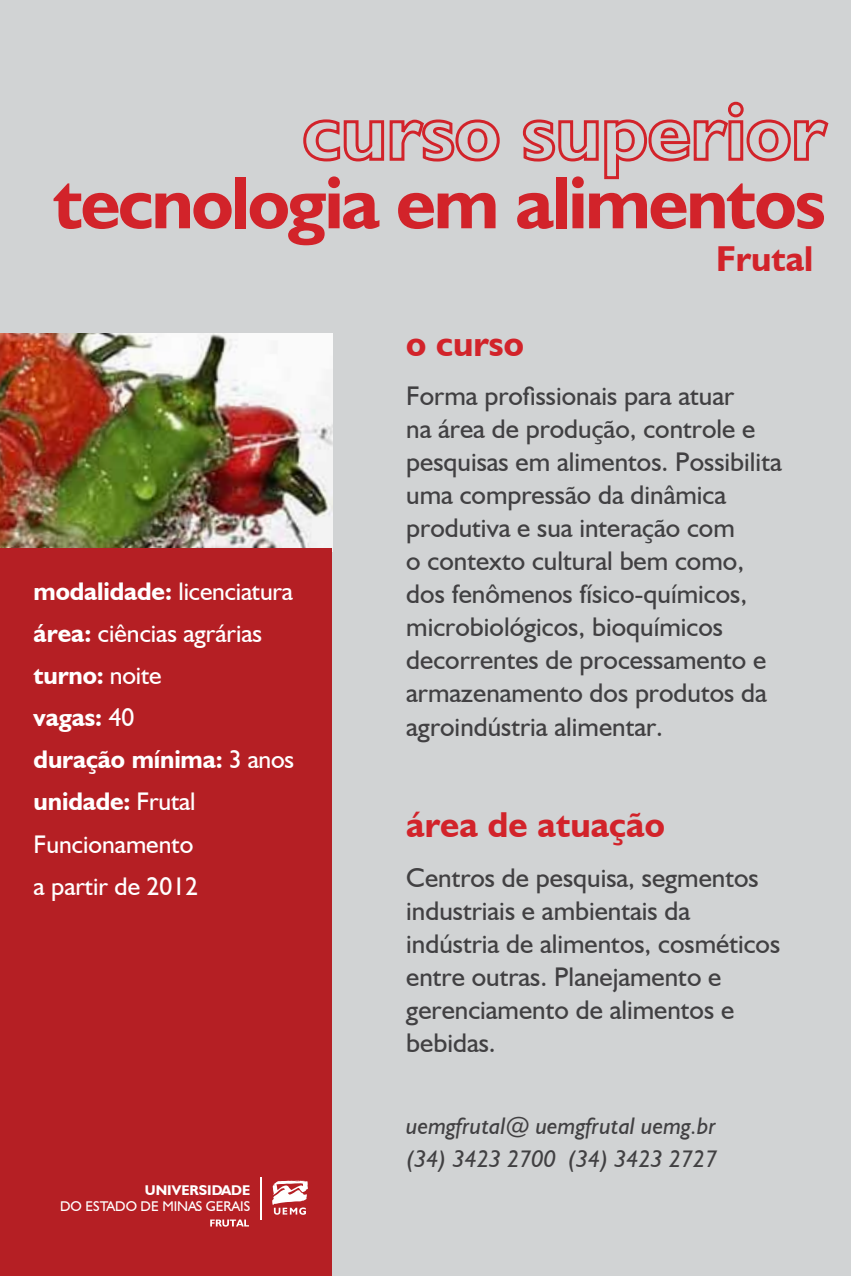
<style>
.page{position:relative;width:851px;height:1276px;background:#fff}
.page>*{position:absolute;margin:0;border:0;box-sizing:border-box;transform-origin:0 0}
.t1{font:700 75px "Humanist 521 BT";letter-spacing:-.03em;color:#d2232a}
.t2{font:700 36px "Humanist 521 BT";color:#d2232a}
.t3{font:27px/33px "Humanist 521 BT";color:#414042}
.t4{font:25.5px/42px "Humanist 521 BT";color:#fff}
.t5{font:italic 24px/33px "Humanist 521 BT";color:#414042}
.t6{font:14.1px "Humanist 521 BT";color:#fff}
.t7{font:700 14.1px "Humanist 521 BT";color:#fff}
.s1{font-weight:700}
</style>
<div class="page">
<div style="left:0;top:0;width:850px;height:1276px;background:#d1d3d4"></div>
<img style="left:1px;top:333px;width:331px;height:216px">
<div style="left:0;top:549px;width:332px;height:727px;background:#b51f24"></div>
<svg style="left:303px;top:119px;width:197px;height:43px"></svg>
<svg style="left:522px;top:101px;width:307px;height:79px"></svg>
<svg style="left:210px;top:1219px;width:39px;height:7px"></svg>
<hr style="left:260px;top:1177px;width:1px;height:42px;background:#fff">
<svg style="left:272px;top:1180px;width:36px;height:34px"></svg>
<h1 class="t1" style="left:53px;top:156px;width:774px">tecnologia em alimentos</h1>
<h2 class="t2" style="left:715px;top:236px;width:99px">Frutal</h2>
<p class="t4" style="left:34px;top:570px;width:262px"><span class="s1">modalidade:</span> licenciatura <span class="s1">área:</span> ciências agrárias <span class="s1">turno:</span> noite<br><span class="s1">vagas:</span> 40<br><span class="s1">duração mínima:</span> 3 anos <span class="s1">unidade:</span> Frutal<br>Funcionamento<br>a partir de 2012</p>
<p class="t7" style="left:145px;top:1181px;width:107px">UNIVERSIDADE</p>
<p class="t6" style="left:60px;top:1197px;width:192px">DO ESTADO DE MINAS GERAIS</p>
<h2 class="t2" style="left:406px;top:321px;width:119px">o curso</h2>
<p class="t3" style="left:406px;top:379px;width:377px">Forma profissionais para atuar<br>na área de produção, controle e pesquisas em alimentos. Possibilita uma compressão da dinâmica produtiva e sua interação com<br>o contexto cultural bem como, dos fenômenos físico-químicos, microbiológicos, bioquímicos decorrentes de processamento e armazenamento dos produtos da agroindústria alimentar.</p>
<h2 class="t2" style="left:406px;top:803px;width:260px">área de atuação</h2>
<p class="t3" style="left:406px;top:861px;width:375px">Centros de pesquisa, segmentos industriais e ambientais da indústria de alimentos, cosméticos entre outras. Planejamento e gerenciamento de alimentos e bebidas.</p>
<p class="t5" style="left:406px;top:1109px;width:313px">uemgfrutal@ uemgfrutal uemg.br (34) 3423 2700 (34) 3423 2727</p>
</div>
